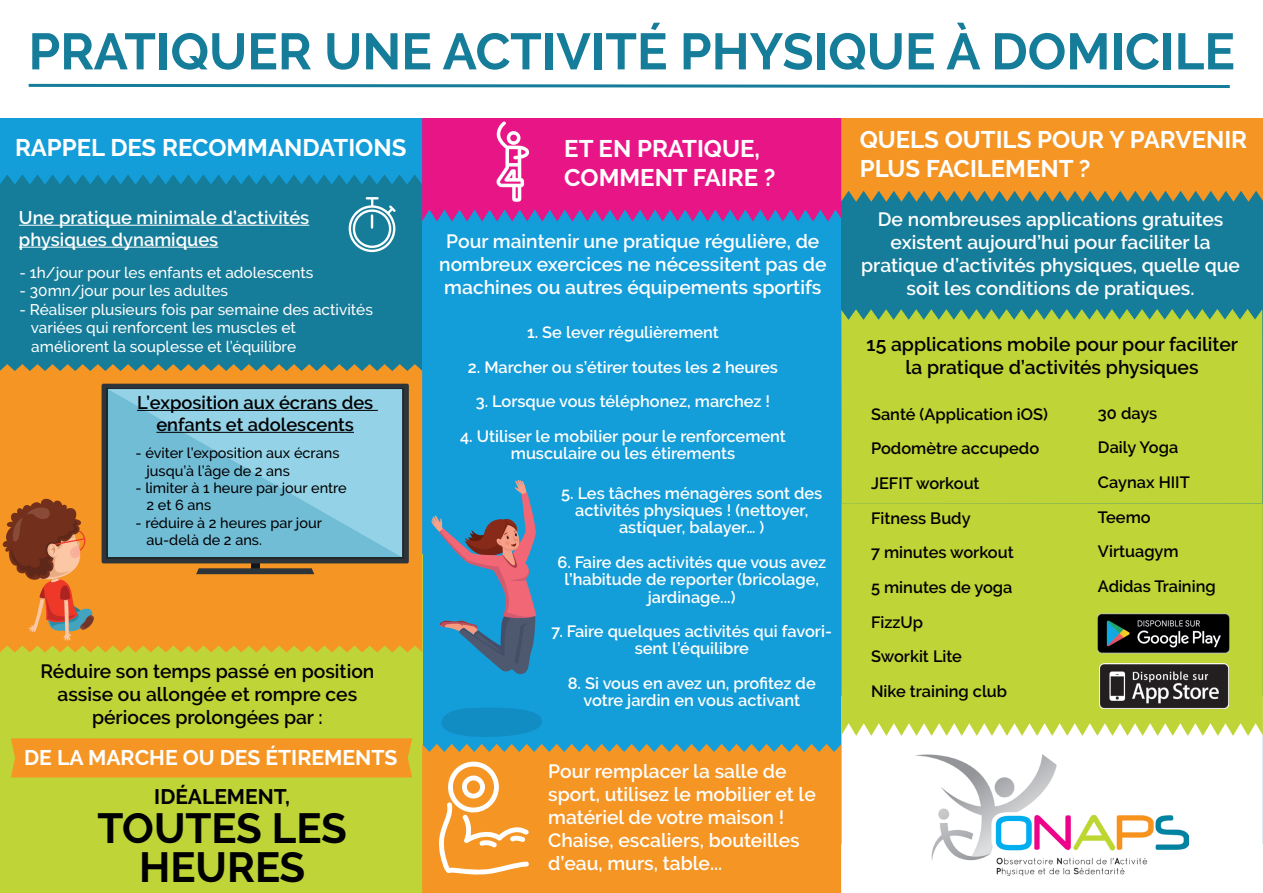
<style>
.page{position:relative;width:1263px;height:893px;background:#fff}
.page>*{position:absolute;margin:0;border:0;box-sizing:border-box;transform-origin:0 0}
.t1{font:700 51px "Raleway";color:#157c99}
.t2{font:700 42px/39px "Raleway";color:#000001;text-align:center}
.t3{font:700 24px/28.8px "Raleway";color:#fff}
.t4{font:700 21.15px "Raleway";color:#fff}
.t5{font:700 21px "Raleway";color:#000001}
.t6{font:600 19.2px/23.1px "Raleway";color:#fff;text-align:center}
.t7{font:600 19.2px/23.1px "Raleway";color:#000001;text-align:center}
.t8{font:600 18.3px/21.9px "Raleway";color:#fff}
.t9{font:600 18.3px/21.9px "Raleway";color:#000001;text-align:center}
.t10{font:600 16.35px/17.2px "Raleway";color:#fff;text-align:center}
.t11{font:600 16.35px/34.7px "Raleway";color:#000001}
.t12{font:500 15.45px/18.5px "Raleway";color:#fff}
.t13{font:500 14.4px/17.2px "Raleway";color:#000001}
</style>
<div class="page">
<div style="left:0;top:0;width:422px;height:843px;background:#157c99"></div>
<div style="left:422px;top:2px;width:419px;height:841px;background:#139dd9"></div>
<div style="left:0;top:554px;width:422px;height:339px;background:#bfd436"></div>
<svg style="left:0;top:364px;width:422px;height:288px;background:#eb9527"></svg>
<svg style="left:422px;top:117px;width:419px;height:105px;background:#d9208c"></svg>
<div style="left:422px;top:744px;width:419px;height:149px;background:#f59524"></div>
<div style="left:841px;top:2px;width:422px;height:841px;background:#157c99"></div>
<svg style="left:841px;top:117px;width:422px;height:85px;background:#e5942e"></svg>
<div style="left:841px;top:736px;width:422px;height:157px;background:#fff"></div>
<div style="left:841px;top:503px;width:422px;height:233px;background:#bfd436"></div>
<div style="left:841px;top:309px;width:421px;height:195px;background:#bfd436"></div>
<img style="left:915px;top:755px;width:273px;height:120px">
<img style="left:1099px;top:663px;width:130px;height:45px">
<div style="left:11px;top:738px;width:401px;height:39px;background:#f59524"></div>
<hr style="left:19px;top:225px;width:290px;height:1px;background:#fff">
<hr style="left:19px;top:247px;width:199px;height:1px;background:#fff">
<svg style="left:0;top:497px;width:96px;height:144px;background:#c77431"></svg>
<div style="left:251px;top:556px;width:8px;height:15px;background:#11181c"></div>
<div style="left:251px;top:556px;width:8px;height:10px;background:#171e22"></div>
<svg style="left:196px;top:568px;width:118px;height:6px"></svg>
<div style="left:102px;top:384px;width:307px;height:179px;background:#2d353b;border-radius:2px"></div>
<div style="left:106px;top:388px;width:298px;height:171px;background:linear-gradient(to bottom,#2b393e,#2b393e)"></div>
<svg style="left:108px;top:389px;width:294px;height:168px;background:#82c7de"></svg>
<hr style="left:137px;top:410px;width:241px;height:1px;background:#000001">
<hr style="left:156px;top:432px;width:198px;height:1px;background:#000001">
<svg style="left:431px;top:480px;width:106px;height:195px"></svg>
<svg style="left:441px;top:708px;width:101px;height:29px"></svg>
<img style="left:1098px;top:612px;width:132px;height:44px">
<svg style="left:348px;top:197px;width:48px;height:55px"></svg>
<svg style="left:495px;top:121px;width:35px;height:81px;background:#ee61ad"></svg>
<svg style="left:439px;top:760px;width:90px;height:115px;background:#f7ac54"></svg>
<svg style="left:0;top:117px;width:422px;height:68px;background:#169bd4"></svg>
<div style="left:0;top:0;width:1263px;height:117px;background:#fff"></div>
<svg style="left:28px;top:83px;width:1202px;height:5px"></svg>
<h1 class="t1" style="left:29px;top:22px;width:1208px">PRATIQUER UNE ACTIVITÉ PHYSIQUE À DOMICILE</h1>
<h3 class="t3" style="left:15px;top:134px;width:393px">RAPPEL DES RECOMMANDATIONS</h3>
<p class="t8" style="left:19px;top:206px;width:292px">Une pratique minimale d’activités physiques dynamiques</p>
<p class="t12" style="left:20px;top:263px;width:295px">- 1h/jour pour les enfants et adolescents</p>
<p class="t12" style="left:20px;top:282px;width:210px">- 30mn/jour pour les adultes</p>
<p class="t12" style="left:31px;top:300px;width:344px;text-indent:-11px">- Réaliser plusieurs fois par semaine des activités variées qui renforcent les muscles et améliorent la souplesse et l’équilibre</p>
<p class="t9" style="left:137px;top:392px;width:238px">L’exposition aux écrans des enfants et adolescents</p>
<p class="t13" style="left:147px;top:445px;width:194px;text-indent:-11px">- éviter l’exposition aux écrans jusqu’à l’âge de 2 ans</p>
<p class="t13" style="left:147px;top:479px;width:202px;text-indent:-11px">- limiter à 1 heure par jour entre<br>2 et 6 ans</p>
<p class="t13" style="left:147px;top:514px;width:177px;text-indent:-11px">- réduire à 2 heures par jour au-delà de 2 ans.</p>
<p class="t7" style="left:40px;top:660px;width:335px">Réduire son temps passé en position assise ou allongée et rompre ces périoces prolongées par :</p>
<p class="t4" style="left:24px;top:746px;width:375px">DE LA MARCHE OU DES ÉTIREMENTS</p>
<p class="t5" style="left:154px;top:784px;width:137px">IDÉALEMENT,</p>
<h2 class="t2" style="left:98px;top:809px;width:251px">TOUTES LES<br>HEURES</h2>
<h3 class="t3" style="left:564px;top:134px;width:213px">ET EN PRATIQUE,<br>COMMENT FAIRE ?</h3>
<p class="t6" style="left:439px;top:230px;width:389px">Pour maintenir une pratique régulière, de nombreux exercices ne nécessitent pas de machines ou autres équipements sportifs</p>
<p class="t10" style="left:527px;top:324px;width:193px">1. Se lever régulièrement</p>
<p class="t10" style="left:468px;top:358px;width:312px">2. Marcher ou s’étirer toutes les 2 heures</p>
<p class="t10" style="left:476px;top:393px;width:296px">3. Lorsque vous téléphonez, marchez !</p>
<p class="t10" style="left:460px;top:428px;width:327px">4. Utiliser le mobilier pour le renforcement musculaire ou les étirements</p>
<p class="t10" style="left:561px;top:484px;width:263px">5. Les tâches ménagères sont des activités physiques ! (nettoyer, astiquer, balayer… )</p>
<p class="t10" style="left:557px;top:553px;width:270px">6. Faire des activités que vous avez l’habitude de reporter (bricolage, jardinage...)</p>
<p class="t10" style="left:552px;top:623px;width:282px">7. Faire quelques activités qui favori&shy;sent l’équilibre</p>
<p class="t10" style="left:568px;top:675px;width:249px">8. Si vous en avez un, profitez de votre jardin en vous activant</p>
<p class="t6" style="left:548px;top:759px;width:269px;text-align:left">Pour remplacer la salle de sport, utilisez le mobilier et le matériel de votre maison !<br>Chaise, escaliers, bouteilles d’eau, murs, table...</p>
<h3 class="t3" style="left:860px;top:126px;width:389px">QUELS OUTILS POUR Y PARVENIR<br>PLUS FACILEMENT ?</h3>
<p class="t6" style="left:861px;top:208px;width:380px">De nombreuses applications gratuites existent aujourd’hui pour faciliter la pratique d’activités physiques, quelle que soit les conditions de pratiques.</p>
<p class="t7" style="left:867px;top:332px;width:373px">15 applications mobile pour pour faciliter la pratique d’activités physiques</p>
<p class="t11" style="left:871px;top:397px;width:178px">Santé (Application iOS)<br>Podomètre accupedo<br>JEFIT workout<br>Fitness Budy<br>7 minutes workout<br>5 minutes de yoga<br>FizzUp<br>Sworkit Lite<br>Nike training club</p>
<p class="t11" style="left:1098px;top:396px;width:119px">30 days<br>Daily Yoga<br>Caynax HIIT<br>Teemo<br>Virtuagym<br>Adidas Training</p>
</div>
